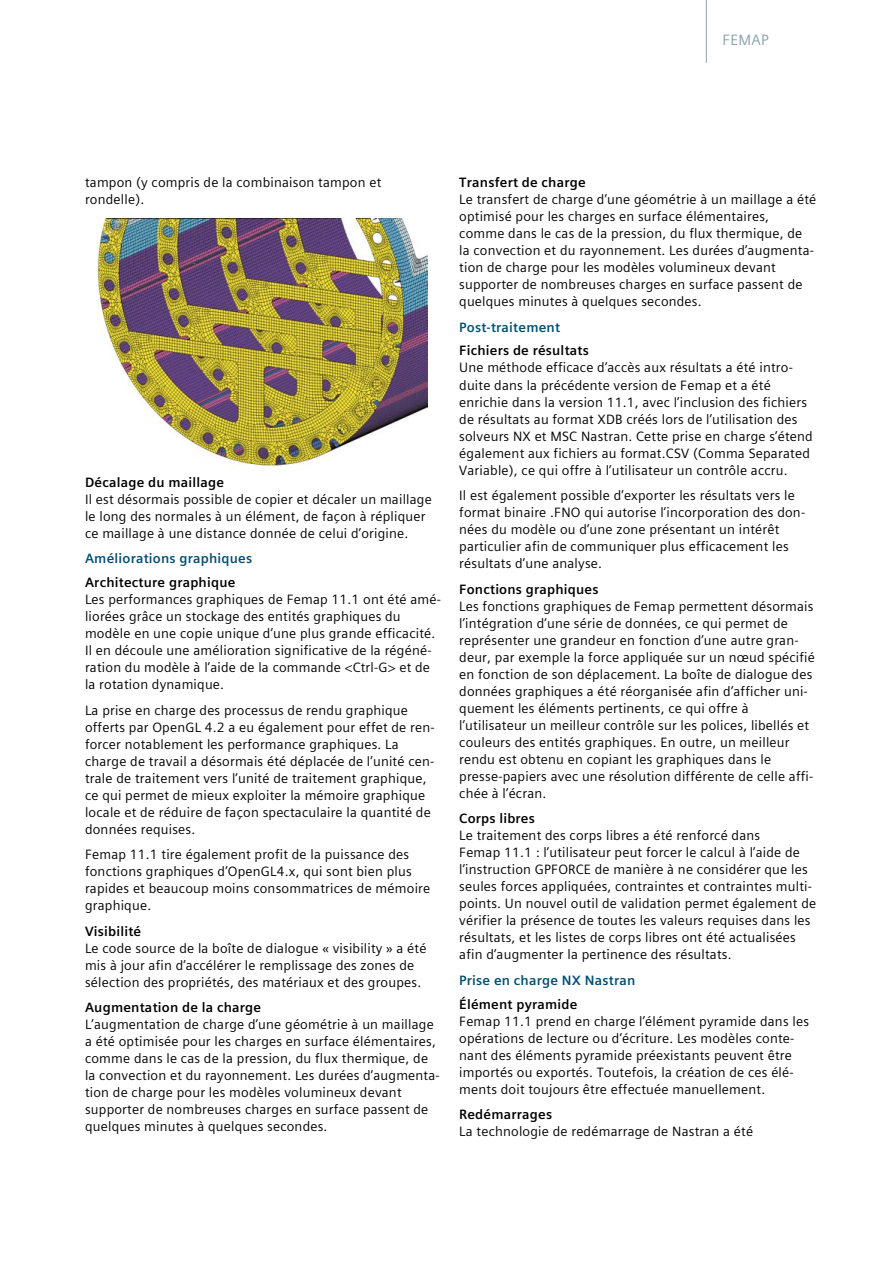
<style>
.page{position:relative;width:893px;height:1263px;background:#fff}
.page>*{position:absolute;margin:0;border:0;box-sizing:border-box;transform-origin:0 0}
.t1{font:15px "Siemens Sans Global";letter-spacing:.015em;color:#8ba3af}
.t2{font:13.5px/17px "Siemens Sans Global";letter-spacing:.015em;color:#000}
.t3{font:700 13.5px "Siemens Sans Global";letter-spacing:.015em;color:#000}
.t4{font:700 13.5px "Siemens Sans Global";letter-spacing:.015em;color:#004f70}
</style>
<div class="page">
<img style="left:97px;top:218px;width:331px;height:252px">
<hr style="left:706px;top:0;width:1px;height:63px;background:#8ba3af">
<p class="t1" style="left:722px;top:29px;width:48px">FEMAP</p>
<p class="t2" style="left:85px;top:174px;width:298px">tampon (y compris de la combinaison tampon et rondelle).</p>
<p class="t3" style="left:85px;top:471px;width:141px">Décalage du maillage</p>
<p class="t2" style="left:85px;top:490px;width:348px">Il est désormais possible de copier et décaler un maillage le long des normales à un élément, de façon à répliquer ce maillage à une distance donnée de celui d’origine.</p>
<p class="t4" style="left:85px;top:548px;width:169px">Améliorations graphiques</p>
<p class="t3" style="left:85px;top:572px;width:152px">Architecture graphique</p>
<p class="t2" style="left:85px;top:591px;width:358px">Les performances graphiques de Femap 11.1 ont été amé&shy;liorées grâce un stockage des entités graphiques du modèle en une copie unique d’une plus grande efficacité.<br>Il en découle une amélioration significative de la régéné&shy;ration du modèle à l’aide de la commande &lt;Ctrl-G&gt; et de la rotation dynamique.</p>
<p class="t2" style="left:85px;top:701px;width:351px">La prise en charge des processus de rendu graphique offerts par OpenGL 4.2 a eu également pour effet de ren&shy;forcer notablement les performance graphiques. La charge de travail a désormais été déplacée de l’unité cen&shy;trale de traitement vers l’unité de traitement graphique, ce qui permet de mieux exploiter la mémoire graphique locale et de réduire de façon spectaculaire la quantité de données requises.</p>
<p class="t2" style="left:85px;top:846px;width:347px">Femap 11.1 tire également profit de la puissance des fonctions graphiques d’OpenGL4.x, qui sont bien plus rapides et beaucoup moins consommatrices de mémoire graphique.</p>
<p class="t3" style="left:85px;top:921px;width:58px">Visibilité</p>
<p class="t2" style="left:85px;top:939px;width:343px">Le code source de la boîte de dialogue « visibility » a été mis à jour afin d’accélérer le remplissage des zones de sélection des propriétés, des matériaux et des groupes.</p>
<p class="t3" style="left:85px;top:997px;width:178px">Augmentation de la charge</p>
<p class="t2" style="left:85px;top:1016px;width:356px">L’augmentation de charge d’une géométrie à un maillage a été optimisée pour les charges en surface élémentaires, comme dans le cas de la pression, du flux thermique, de la convection et du rayonnement. Les durées d’augmenta&shy;tion de charge pour les modèles volumineux devant supporter de nombreuses charges en surface passent de quelques minutes à quelques secondes.</p>
<p class="t3" style="left:459px;top:172px;width:128px">Transfert de charge</p>
<p class="t2" style="left:459px;top:191px;width:359px">Le transfert de charge d’une géométrie à un maillage a été optimisé pour les charges en surface élémentaires, comme dans le cas de la pression, du flux thermique, de<br>la convection et du rayonnement. Les durées d’augmenta&shy;tion de charge pour les modèles volumineux devant supporter de nombreuses charges en surface passent de quelques minutes à quelques secondes.</p>
<p class="t4" style="left:459px;top:317px;width:102px">Post-traitement</p>
<p class="t3" style="left:459px;top:340px;width:131px">Fichiers de résultats</p>
<p class="t2" style="left:459px;top:359px;width:355px">Une méthode efficace d’accès aux résultats a été intro&shy;duite dans la précédente version de Femap et a été enrichie dans la version 11.1, avec l’inclusion des fichiers de résultats au format XDB créés lors de l’utilisation des solveurs NX et MSC Nastran. Cette prise en charge s’étend également aux fichiers au format.CSV (Comma Separated Variable), ce qui offre à l’utilisateur un contrôle accru.</p>
<p class="t2" style="left:459px;top:487px;width:347px">Il est également possible d’exporter les résultats vers le format binaire .FNO qui autorise l’incorporation des don&shy;nées du modèle ou d’une zone présentant un intérêt particulier afin de communiquer plus efficacement les résultats d’une analyse.</p>
<p class="t3" style="left:459px;top:579px;width:141px">Fonctions graphiques</p>
<p class="t2" style="left:459px;top:598px;width:357px">Les fonctions graphiques de Femap permettent désormais l’intégration d’une série de données, ce qui permet de représenter une grandeur en fonction d’une autre gran&shy;deur, par exemple la force appliquée sur un nœud spécifié en fonction de son déplacement. La boîte de dialogue des données graphiques a été réorganisée afin d’afficher uni&shy;quement les éléments pertinents, ce qui offre à l’utilisateur un meilleur contrôle sur les polices, libellés et couleurs des entités graphiques. En outre, un meilleur rendu est obtenu en copiant les graphiques dans le presse-papiers avec une résolution différente de celle affi&shy;chée à l’écran.</p>
<p class="t3" style="left:459px;top:808px;width:77px">Corps libres</p>
<p class="t2" style="left:459px;top:827px;width:358px">Le traitement des corps libres a été renforcé dans<br>Femap 11.1 : l’utilisateur peut forcer le calcul à l’aide de l’instruction GPFORCE de manière à ne considérer que les seules forces appliquées, contraintes et contraintes multi&shy;points. Un nouvel outil de validation permet également de vérifier la présence de toutes les valeurs requises dans les résultats, et les listes de corps libres ont été actualisées afin d’augmenter la pertinence des résultats.</p>
<p class="t4" style="left:459px;top:970px;width:178px">Prise en charge NX Nastran</p>
<p class="t3" style="left:459px;top:994px;width:120px">Élément pyramide</p>
<p class="t2" style="left:459px;top:1013px;width:351px">Femap 11.1 prend en charge l’élément pyramide dans les opérations de lecture ou d’écriture. Les modèles conte&shy;nant des éléments pyramide préexistants peuvent être importés ou exportés. Toutefois, la création de ces élé&shy;ments doit toujours être effectuée manuellement.</p>
<p class="t3" style="left:459px;top:1104px;width:94px">Redémarrages</p>
<p class="t2" style="left:459px;top:1123px;width:295px">La technologie de redémarrage de Nastran a été</p>
</div>
